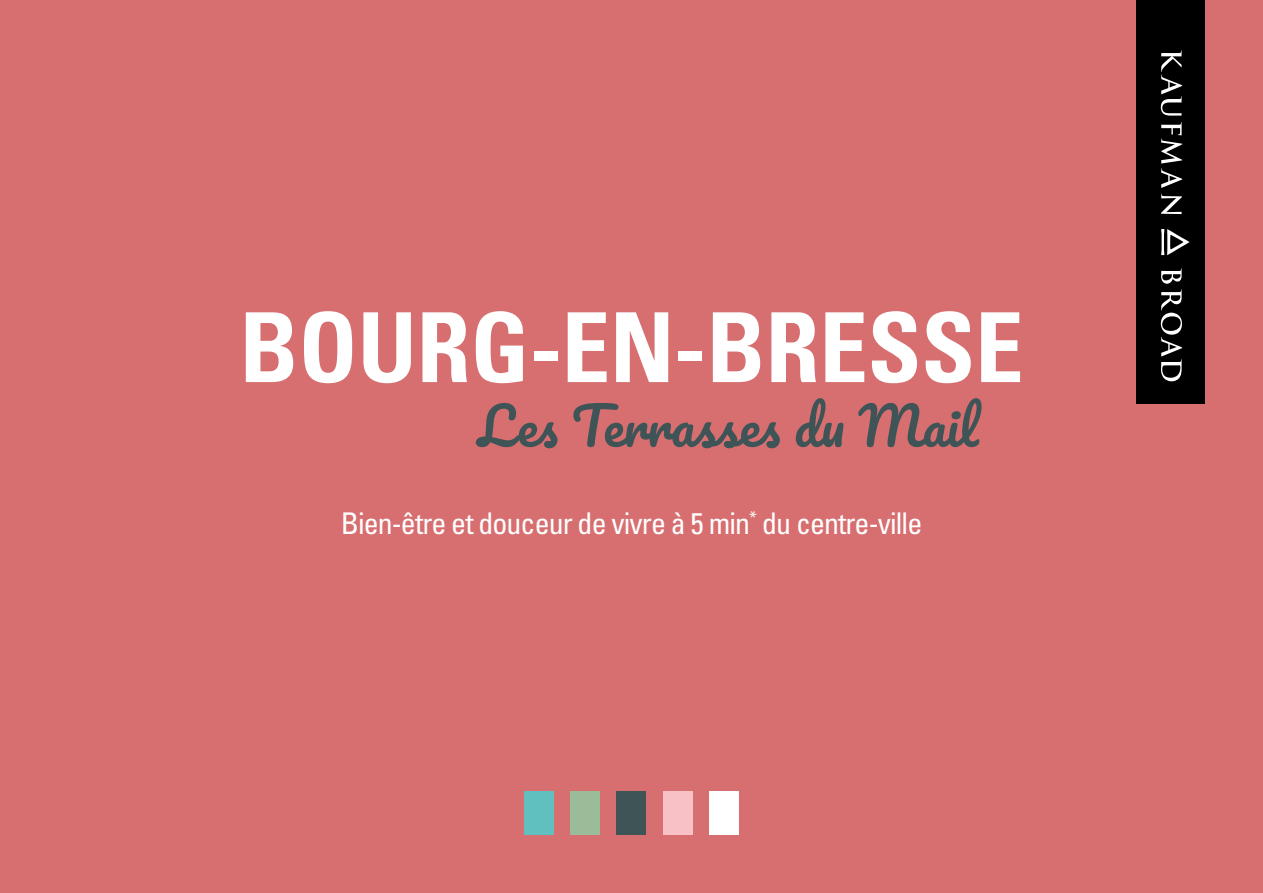
<style>
.page{position:relative;width:1263px;height:893px;background:#d76f71}
.page>*{position:absolute;margin:0;border:0;box-sizing:border-box;transform-origin:0 0}
.t1{font:700 condensed 96.6px "Univers LT Std";color:#fff}
.t2{font:51.9px "Pacifico";color:#3f5456}
.t3{font:condensed 29.85px "Univers LT Std";letter-spacing:-.03em;color:#fff}
</style>
<div class="page">
<div style="left:1137px;top:0;width:68px;height:404px;background:#000"></div>
<svg style="left:1161px;top:50px;width:21px;height:66px"></svg>
<svg style="left:1161px;top:122px;width:21px;height:66px"></svg>
<svg style="left:1161px;top:194px;width:21px;height:20px"></svg>
<svg style="left:1161px;top:268px;width:21px;height:113px"></svg>
<svg style="left:1161px;top:229px;width:28px;height:26px"></svg>
<div style="left:570px;top:791px;width:30px;height:44px;background:#9abc99"></div>
<div style="left:709px;top:791px;width:30px;height:44px;background:#fff"></div>
<div style="left:617px;top:791px;width:29px;height:44px;background:#3f5456"></div>
<div style="left:663px;top:791px;width:30px;height:44px;background:#f7c1c5"></div>
<div style="left:524px;top:791px;width:30px;height:44px;background:#60c0c0"></div>
<h1 class="t1" style="left:240px;top:288px;width:785px">BOURG-EN-BRESSE</h1>
<h2 class="t2" style="left:478px;top:399px;width:500px">Les Terrasses du Mail</h2>
<p class="t3" style="left:341px;top:504px;width:583px">Bien-être et douceur de vivre à 5 min<sup>*</sup> du centre-ville</p>
</div>
